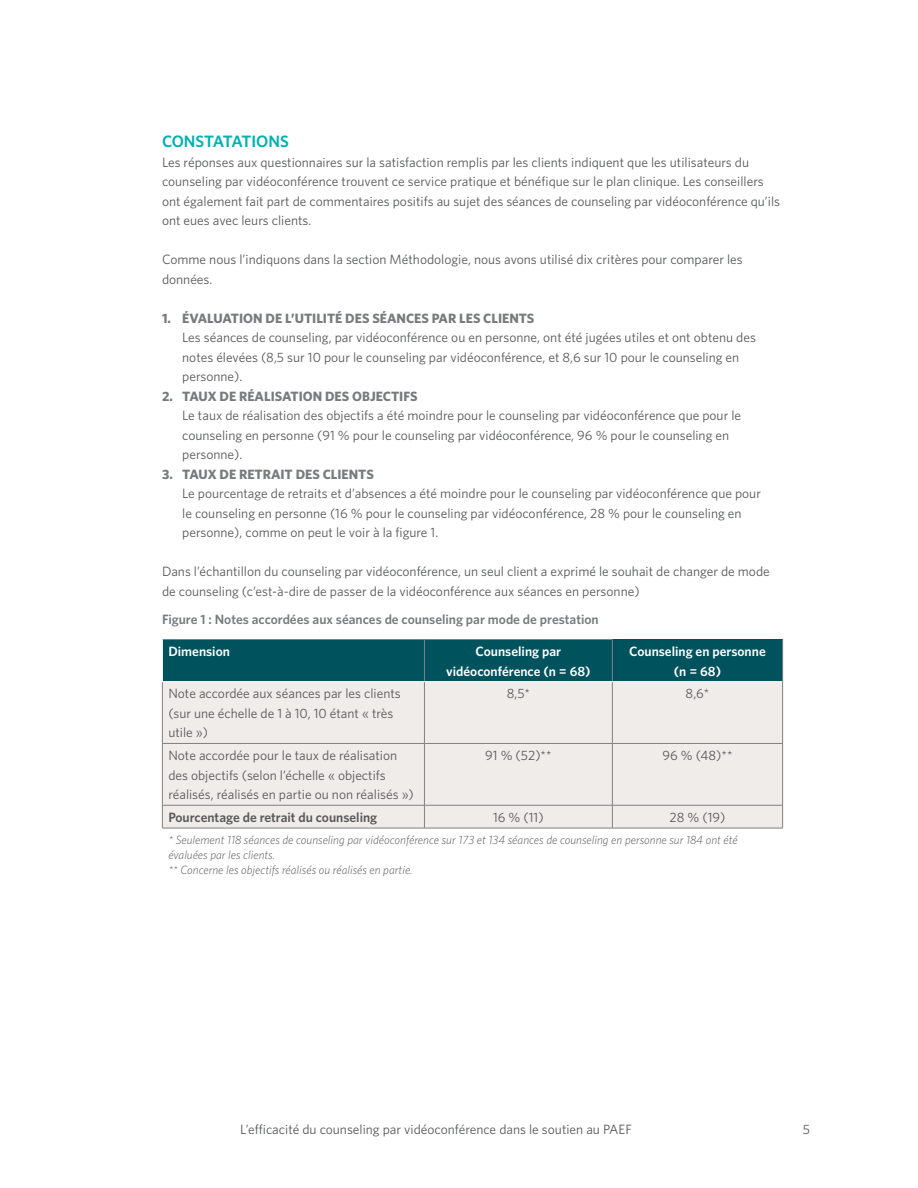
<style>
.page{position:relative;width:918px;height:1188px;background:#fff}
.page>*{position:absolute;margin:0;border:0;box-sizing:border-box;transform-origin:0 0}
.Subheading{font:600 16.5px "Whitney";letter-spacing:-.005em;color:#00b1b0}
.numbers{font:13.5px/19.5px "Whitney";color:#57585a}
.MS_body_copy{font:13.5px/19.5px "Whitney";color:#57585a}
.MS_body_copy-2{font:600 13.5px/19.5px "Whitney";color:#fff;text-align:center}
.t1{font:600 13.5px "Whitney";color:#787a7d}
.MS_body_copy-3{font:600 13.5px "Whitney";color:#57585a}
.MS_body_copy-4{font:italic 300 12px/15px "Whitney";color:#57585a}
.s1{font-weight:700;color:#787a7d}
</style>
<div class="page">
<div style="left:612px;top:639px;width:171px;height:43px;background:#00525d"></div>
<div style="left:613px;top:682px;width:169px;height:146px;background:#f0ece9"></div>
<hr style="left:782px;top:639px;width:1px;height:43px;background:#808083">
<hr style="left:782px;top:682px;width:1px;height:61px;background:#808083">
<hr style="left:612px;top:743px;width:171px;height:1px;background:#808083">
<hr style="left:782px;top:744px;width:1px;height:61px;background:#808083">
<hr style="left:612px;top:681px;width:170px;height:1px;background:#fff">
<svg style="left:162px;top:639px;width:451px;height:189px;background:#b9c8c8"></svg>
<hr style="left:424px;top:805px;width:188px;height:1px;background:#808083">
<hr style="left:612px;top:805px;width:171px;height:1px;background:#808083">
<svg style="left:782px;top:805px;width:1px;height:23px"></svg>
<hr style="left:162px;top:828px;width:262px;height:1px;background:#808083">
<hr style="left:424px;top:828px;width:188px;height:1px;background:#808083">
<hr style="left:612px;top:828px;width:171px;height:1px;background:#808083">
<p class="Subheading" style="left:162px;top:130px;width:128px">CONSTATATIONS</p>
<p class="numbers" style="left:162px;top:152px;width:620px">Les réponses aux questionnaires sur la satisfaction remplis par les clients indiquent que les utilisateurs du counseling par vidéoconférence trouvent ce service pratique et bénéfique sur le plan clinique. Les conseillers ont également fait part de commentaires positifs au sujet des séances de counseling par vidéoconférence qu’ils ont eues avec leurs clients.</p>
<p class="numbers" style="left:162px;top:249px;width:582px">Comme nous l’indiquons dans la section Méthodologie, nous avons utilisé dix critères pour comparer les données.</p>
<p class="numbers" style="left:182px;top:308px;width:575px;text-indent:-20px"><span class="s1">1. ÉVALUATION DE L’UTILITÉ DES SÉANCES PAR LES CLIENTS<br></span>Les séances de counseling, par vidéoconférence ou en personne, ont été jugées utiles et ont obtenu des notes élevées (8,5 sur 10 pour le counseling par vidéoconférence, et 8,6 sur 10 pour le counseling en personne).</p>
<p class="numbers" style="left:182px;top:386px;width:560px;text-indent:-20px"><span class="s1">2. TAUX DE RÉALISATION DES OBJECTIFS<br></span>Le taux de réalisation des objectifs a été moindre pour le counseling par vidéoconférence que pour le counseling en personne (91 % pour le counseling par vidéoconférence, 96 % pour le counseling en personne).</p>
<p class="numbers" style="left:182px;top:464px;width:580px;text-indent:-20px"><span class="s1">3. TAUX DE RETRAIT DES CLIENTS<br></span>Le pourcentage de retraits et d’absences a été moindre pour le counseling par vidéoconférence que pour le counseling en personne (16 % pour le counseling par vidéoconférence, 28 % pour le counseling en personne), comme on peut le voir à la figure 1.</p>
<p class="numbers" style="left:162px;top:561px;width:609px">Dans l’échantillon du counseling par vidéoconférence, un seul client a exprimé le souhait de changer de mode de counseling (c’est-à-dire de passer de la vidéoconférence aux séances en personne)</p>
<p class="t1" style="left:162px;top:610px;width:438px">Figure 1 : Notes accordées aux séances de counseling par mode de prestation</p>
<p class="MS_body_copy-2" style="left:168px;top:641px;width:63px">Dimension</p>
<p class="MS_body_copy-2" style="left:446px;top:641px;width:146px">Counseling par vidéoconférence (n = 68)</p>
<p class="MS_body_copy-2" style="left:629px;top:641px;width:138px">Counseling en personne (n = 68)</p>
<p class="MS_body_copy" style="left:168px;top:684px;width:234px">Note accordée aux séances par les clients (sur une échelle de 1 à 10, 10 étant « très utile »)</p>
<p class="MS_body_copy" style="left:507px;top:684px;width:25px">8,5*</p>
<p class="MS_body_copy" style="left:686px;top:684px;width:25px">8,6*</p>
<p class="MS_body_copy" style="left:168px;top:745px;width:247px">Note accordée pour le taux de réalisation des objectifs (selon l’échelle « objectifs réalisés, réalisés en partie ou non réalisés »)</p>
<p class="MS_body_copy" style="left:485px;top:745px;width:68px">91 % (52)**</p>
<p class="MS_body_copy" style="left:662px;top:745px;width:72px">96 % (48)**</p>
<p class="MS_body_copy-3" style="left:168px;top:808px;width:210px">Pourcentage de retrait du counseling</p>
<p class="MS_body_copy" style="left:493px;top:807px;width:52px">16 % (11)</p>
<p class="MS_body_copy" style="left:670px;top:807px;width:57px">28 % (19)</p>
<p class="MS_body_copy-4" style="left:168px;top:832px;width:571px">* Seulement 118 séances de counseling par vidéoconférence sur 173 et 134 séances de counseling en personne sur 184 ont été évaluées par les clients.<br>** Concerne les objectifs réalisés ou réalisés en partie.</p>
<p class="numbers" style="left:240px;top:1119px;width:393px">L’efficacité du counseling par vidéoconférence dans le soutien au PAEF</p>
<p class="numbers" style="left:803px;top:1119px;width:9px">5</p>
</div>
